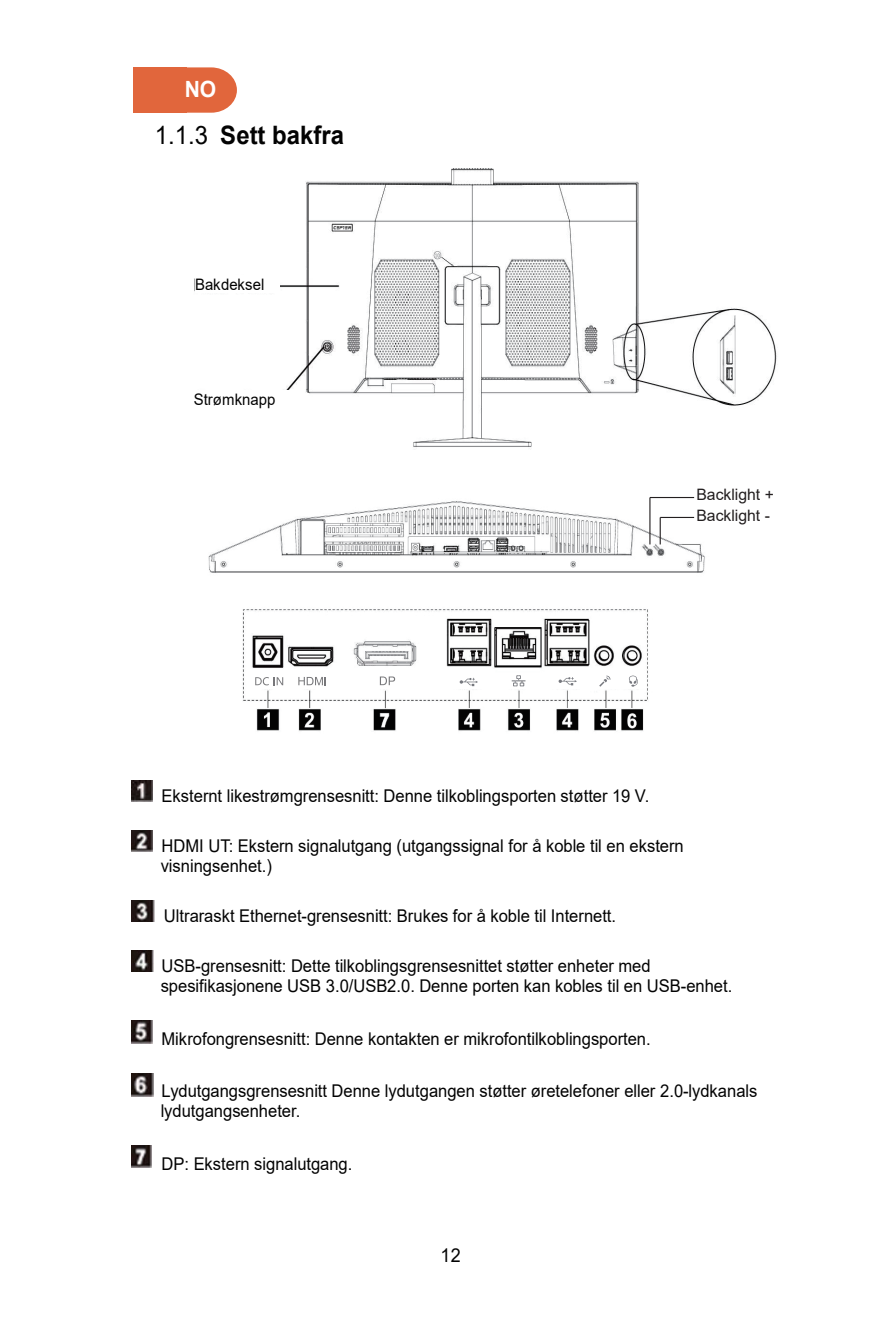
<style>
.page{position:relative;width:893px;height:1340px;background:#fff}
.page>*{position:absolute;margin:0;border:0;box-sizing:border-box;transform-origin:0 0}
.t1{font:700 25.43px "Arial";color:#030303;scale:.94 1}
.t2{font:700 22.28px "Arial";color:#fff;scale:.94 1}
.t3{font:19.12px "Arial";color:#030303;scale:.94 1}
.t4{font:17.55px/20px "Arial";color:#030303;scale:.94 1}
.t5{font:15.75px/20.9px "Arial";color:#231f20}
.t6{font:15.75px "Arial";color:#030303;scale:.94 1}
.s1{font-weight:400}
</style>
<div class="page">
<img style="left:208px;top:497px;width:497px;height:234px">
<img style="left:131px;top:780px;width:21px;height:21px">
<img style="left:131px;top:830px;width:22px;height:21px">
<img style="left:131px;top:900px;width:24px;height:22px">
<img style="left:131px;top:950px;width:22px;height:21px">
<img style="left:131px;top:1020px;width:22px;height:23px">
<img style="left:131px;top:1073px;width:22px;height:23px">
<img style="left:131px;top:1145px;width:21px;height:22px">
<img style="left:194px;top:168px;width:583px;height:279px">
<svg style="left:186px;top:67px;width:51px;height:46px"></svg>
<div style="left:133px;top:67px;width:54px;height:45px;background:#e1663c"></div>
<div style="left:193px;top:389px;width:98px;height:30px;background:#fff"></div>
<div style="left:195px;top:275px;width:85px;height:18px;background:#fff"></div>
<div style="left:259px;top:676px;width:387px;height:13px;background:#fff"></div>
<svg style="left:512px;top:675px;width:13px;height:11px"></svg>
<svg style="left:559px;top:677px;width:18px;height:8px"></svg>
<svg style="left:460px;top:678px;width:18px;height:8px"></svg>
<svg style="left:599px;top:675px;width:11px;height:11px"></svg>
<svg style="left:629px;top:675px;width:9px;height:11px"></svg>
<svg style="left:298px;top:677px;width:28px;height:8px"></svg>
<svg style="left:255px;top:677px;width:28px;height:8px"></svg>
<svg style="left:380px;top:676px;width:15px;height:9px"></svg>
<svg style="left:660px;top:518px;width:1px;height:26px"></svg>
<hr style="left:660px;top:517px;width:34px;height:1px;background:#231f20">
<hr style="left:649px;top:497px;width:1px;height:47px;background:#231f20">
<hr style="left:650px;top:497px;width:44px;height:1px;background:#231f20">
<p class="t2" style="left:185px;top:74px;width:35px">NO</p>
<h1 class="t1" style="left:155px;top:117px;width:203px"><span class="s1">1.1.3</span> Sett bakfra</h1>
<p class="t6" style="left:195px;top:274px;width:75px">Bakdeksel</p>
<p class="t6" style="left:194px;top:388px;width:88px">Strømknapp</p>
<p class="t5" style="left:696px;top:484px;width:79px">Backlight +<br>Backlight -</p>
<p class="t4" style="left:162px;top:785px;width:520px">Eksternt likestrømgrensesnitt: Denne tilkoblingsporten støtter 19 V.</p>
<p class="t4" style="left:161px;top:835px;width:558px">HDMI UT: Ekstern signalutgang (utgangssignal for å koble til en ekstern visningsenhet.)</p>
<p class="t4" style="left:164px;top:905px;width:483px">Ultraraskt Ethernet-grensesnitt: Brukes for å koble til Internett.</p>
<p class="t4" style="left:161px;top:955px;width:610px">USB-grensesnitt: Dette tilkoblingsgrensesnittet støtter enheter med spesifikasjonene USB 3.0/USB2.0. Denne porten kan kobles til en USB-enhet.</p>
<p class="t4" style="left:162px;top:1028px;width:522px">Mikrofongrensesnitt: Denne kontakten er mikrofontilkoblingsporten.</p>
<p class="t4" style="left:161px;top:1080px;width:636px">Lydutgangsgrensesnitt Denne lydutgangen støtter øretelefoner eller 2.0-lydkanals lydutgangsenheter.</p>
<p class="t4" style="left:162px;top:1153px;width:204px">DP: Ekstern signalutgang.</p>
<p class="t3" style="left:441px;top:1241px;width:23px">12</p>
</div>
